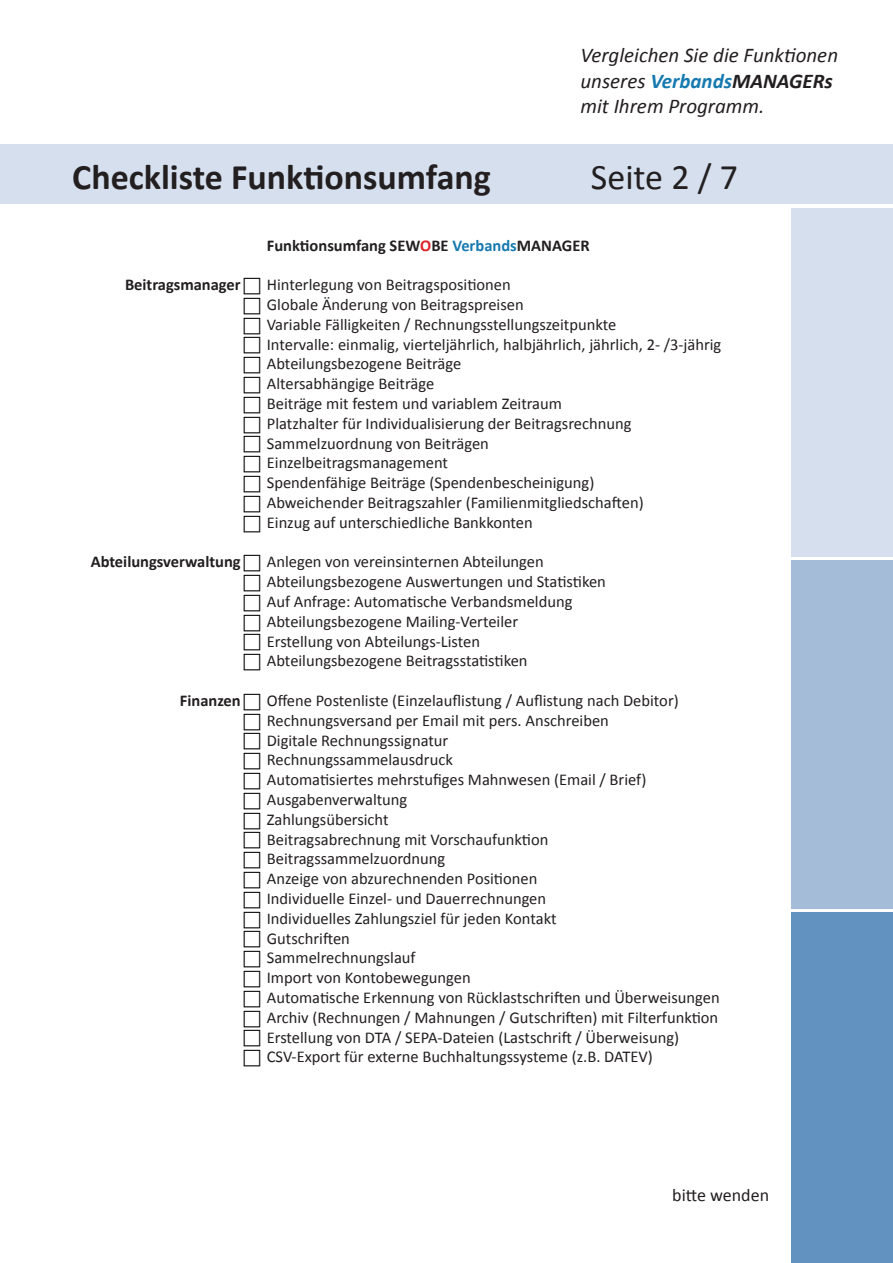
<style>
.page{position:relative;width:893px;height:1263px;background:#fff}
.page>*{position:absolute;margin:0;border:0;box-sizing:border-box;transform-origin:0 0}
.t1{font:700 36px "Calibri";color:#231f20}
.t2{font:36px "Calibri";color:#231f20}
.t3{font:italic 21px/25.2px "Calibri";color:#231f20}
.t4{font:18px "Calibri";color:#231f20}
.t5{font:16.5px/19.8px "Calibri";color:#231f20}
.t6{font:700 16.5px "Calibri";color:#231f20}
.s1{font-weight:700;color:#167ab0}
.s2{font-weight:700}
.s3{color:#de2227}
.s4{color:#167ab0}
</style>
<div class="page">
<div style="left:0;top:144px;width:893px;height:60px;background:#d5dfed"></div>
<div style="left:791px;top:912px;width:102px;height:351px;background:#6292bf"></div>
<div style="left:791px;top:208px;width:102px;height:349px;background:#d5dfed"></div>
<div style="left:791px;top:560px;width:102px;height:349px;background:#a5bcd9"></div>
<p class="t3" style="left:580px;top:42px;width:259px">Vergleichen Sie die Funktionen unseres <span class="s1">Verbands</span><span class="s2">MANAGERs </span>mit Ihrem Programm.</p>
<h1 class="t1" style="left:72px;top:154px;width:420px">Checkliste Funktionsumfang</h1>
<h1 class="t2" style="left:591px;top:155px;width:149px">Seite 2 / 7</h1>
<p class="t6" style="left:125px;top:274px;width:117px">Beitragsmanager</p>
<p class="t6" style="left:91px;top:551px;width:152px">Abteilungsverwaltung</p>
<p class="t6" style="left:180px;top:690px;width:62px">Finanzen</p>
<p class="t6" style="left:267px;top:234px;width:324px">Funktionsumfang SEW<span class="s3">O</span>BE <span class="s4">Verbands</span>MANAGER</p>
<p class="t5" style="left:267px;top:275px;width:456px">Hinterlegung von Beitragspositionen<br>Globale Änderung von Beitragspreisen<br>Variable Fälligkeiten / Rechnungsstellungszeitpunkte<br>Intervalle: einmalig, vierteljährlich, halbjährlich, jährlich, 2- /3-jährig Abteilungsbezogene Beiträge<br>Altersabhängige Beiträge<br>Beiträge mit festem und variablem Zeitraum<br>Platzhalter für Individualisierung der Beitragsrechnung Sammelzuordnung von Beiträgen<br>Einzelbeitragsmanagement<br>Spendenfähige Beiträge (Spendenbescheinigung)<br>Abweichender Beitragszahler (Familienmitgliedschaften)<br>Einzug auf unterschiedliche Bankkonten</p>
<p class="t5" style="left:267px;top:552px;width:341px">Anlegen von vereinsinternen Abteilungen Abteilungsbezogene Auswertungen und Statistiken Auf Anfrage: Automatische Verbandsmeldung Abteilungsbezogene Mailing-Verteiler<br>Erstellung von Abteilungs-Listen Abteilungsbezogene Beitragsstatistiken</p>
<p class="t5" style="left:267px;top:691px;width:454px">Offene Postenliste (Einzelauflistung / Auflistung nach Debitor)<br>Rechnungsversand per Email mit pers. Anschreiben<br>Digitale Rechnungssignatur<br>Rechnungssammelausdruck<br>Automatisiertes mehrstufiges Mahnwesen (Email / Brief)<br>Ausgabenverwaltung<br>Zahlungsübersicht<br>Beitragsabrechnung mit Vorschaufunktion Beitragssammelzuordnung<br>Anzeige von abzurechnenden Positionen<br>Individuelle Einzel- und Dauerrechnungen<br>Individuelles Zahlungsziel für jeden Kontakt<br>Gutschriften<br>Sammelrechnungslauf<br>Import von Kontobewegungen<br>Automatische Erkennung von Rücklastschriften und Überweisungen Archiv (Rechnungen / Mahnungen / Gutschriften) mit Filterfunktion Erstellung von DTA / SEPA-Dateien (Lastschrift / Überweisung)<br>CSV-Export für externe Buchhaltungssysteme (z.B. DATEV)</p>
<p class="t4" style="left:672px;top:1184px;width:98px">bitte wenden</p>
</div>
